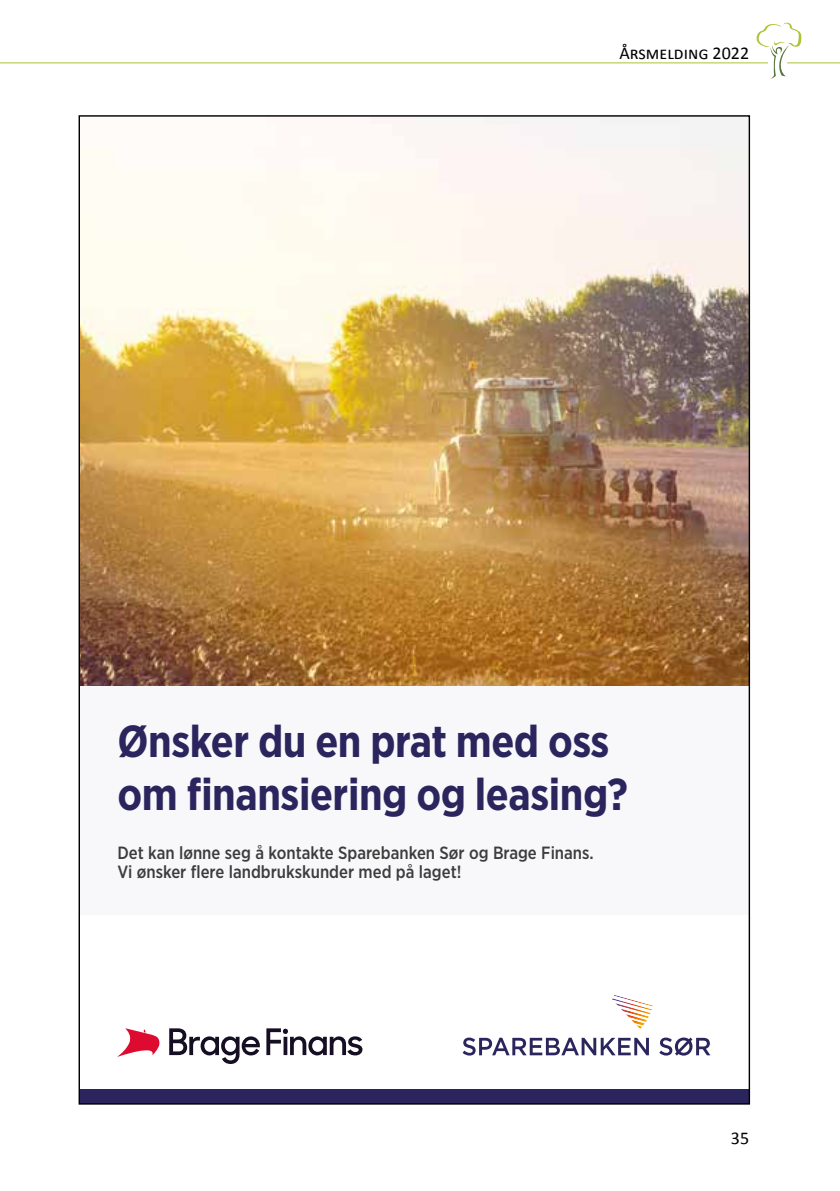
<style>
.page{position:relative;width:840px;height:1191px;background:#fff}
.page>*{position:absolute;margin:0;border:0;box-sizing:border-box;transform-origin:0 0}
.t1{font:700 44.8px/53px "Gotham Narrow";letter-spacing:-.01em;color:#2b255d;scale:.96 1}
.t2{font:18px "Calibri";color:#000}
.t3{font:500 17.6px/18.8px "Gotham Narrow";color:#3c3c3b;scale:.96 1}
</style>
<div class="page">
<hr style="left:0;top:62px;width:839px;height:1px;background:#a8c434">
<svg style="left:755px;top:23px;width:46px;height:56px"></svg>
<div style="left:79px;top:1089px;width:670px;height:15px;background:#2b255d"></div>
<svg style="left:462px;top:1037px;width:186px;height:18px"></svg>
<svg style="left:659px;top:1037px;width:51px;height:18px"></svg>
<svg style="left:612px;top:995px;width:40px;height:34px"></svg>
<img style="left:80px;top:117px;width:667px;height:569px">
<div style="left:79px;top:686px;width:670px;height:228px;background:#f8f8fb"></div>
<svg style="left:169px;top:1028px;width:91px;height:36px"></svg>
<svg style="left:266px;top:1028px;width:96px;height:27px"></svg>
<svg style="left:118px;top:1028px;width:41px;height:28px"></svg>
<p class="t2" style="left:619px;top:42px;width:131px">Årsmelding 2022</p>
<h1 class="t1" style="left:117px;top:717px;width:533px">Ønsker du en prat med oss om finansiering og leasing?</h1>
<p class="t3" style="left:117px;top:844px;width:497px">Det kan lønne seg å kontakte Sparebanken Sør og Brage Finans.<br>Vi ønsker flere landbrukskunder med på laget!</p>
<p class="t2" style="left:730px;top:1129px;width:20px">35</p>
</div>
